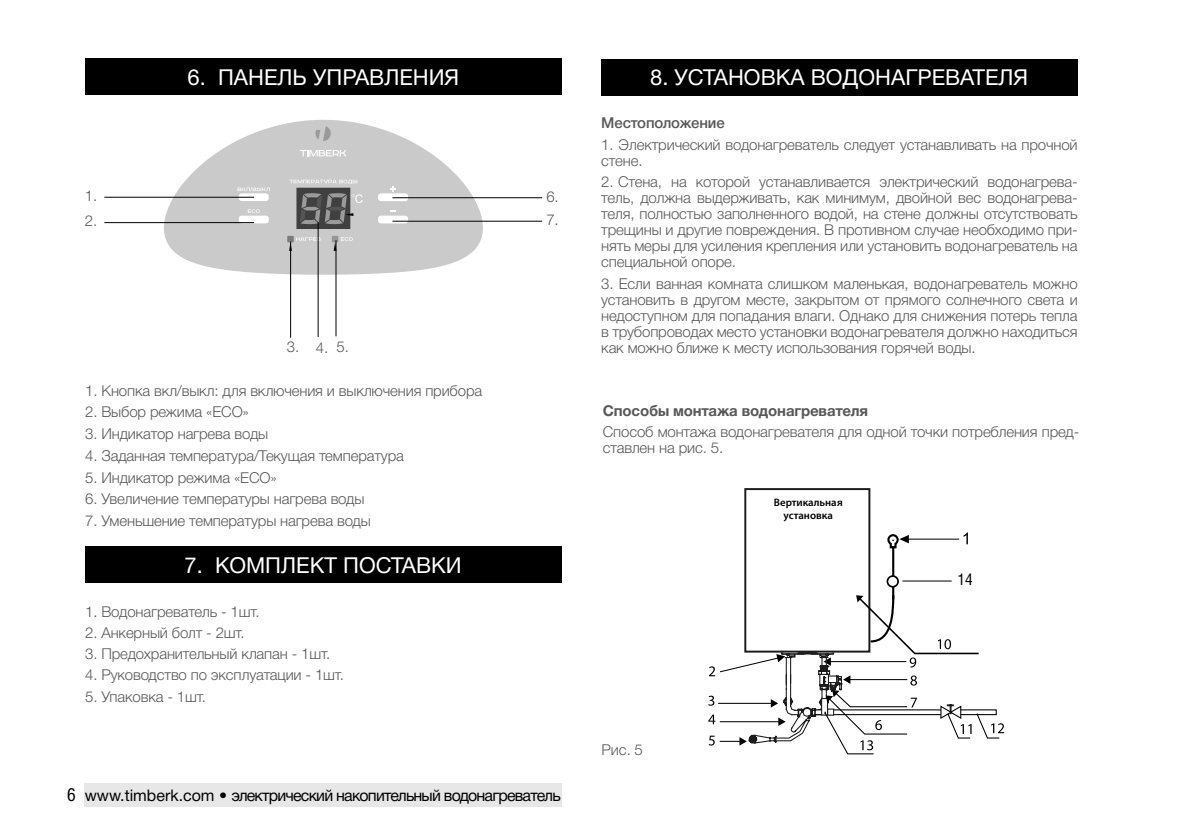
<style>
.page{position:relative;width:1191px;height:840px;background:#fff}
.page>*{position:absolute;margin:0;border:0;box-sizing:border-box;transform-origin:0 0}
.t1{font:22px "Helvetica Neue Cyr";color:#fff}
.t2{font:16px "Helvetica Neue Cyr";letter-spacing:-.05em;color:#000}
.t3{font:16px "Helios Cond C";color:#000}
.t4{font:300 15px/16px "Helvetica Neue Cyr";letter-spacing:-.01em;color:#585858}
.t5{font:700 15px "Helvetica Neue Cyr";letter-spacing:-.01em;color:#585858}
.t6{font:500 15px "Helvetica Neue Cyr";letter-spacing:-.01em;color:#585858}
.t7{font:600 10.8px/13px "Myriad Pro";color:#000;text-align:center}
.s1{font-family:"Helios Cond C";font-size:18px}
</style>
<div class="page">
<div style="left:84px;top:782px;width:477px;height:24px;background:#e7e7e7"></div>
<div style="left:85px;top:546px;width:476px;height:37px;background:#000"></div>
<div style="left:85px;top:58px;width:476px;height:37px;background:#000"></div>
<div style="left:601px;top:59px;width:476px;height:37px;background:#000"></div>
<svg style="left:164px;top:120px;width:319px;height:154px;fill:#cacaca"></svg>
<div style="left:239px;top:215px;width:30px;height:8px;background:#fff;border-radius:3px"></div>
<div style="left:239px;top:193px;width:30px;height:8px;background:#fff;border-radius:3px"></div>
<div style="left:378px;top:215px;width:30px;height:8px;background:#fff;border-radius:3px"></div>
<div style="left:378px;top:193px;width:30px;height:8px;background:#fff;border-radius:3px"></div>
<div style="left:287px;top:236px;width:7px;height:6px;background:#7b7b7b"></div>
<svg style="left:390px;top:186px;width:6px;height:5px"></svg>
<svg style="left:248px;top:209px;width:12px;height:4px"></svg>
<svg style="left:332px;top:236px;width:21px;height:15px"></svg>
<svg style="left:289px;top:237px;width:32px;height:14px"></svg>
<svg style="left:237px;top:187px;width:33px;height:4px"></svg>
<svg style="left:289px;top:179px;width:74px;height:50px"></svg>
<svg style="left:315px;top:126px;width:16px;height:15px"></svg>
<svg style="left:300px;top:150px;width:46px;height:6px"></svg>
<hr style="left:104px;top:197px;width:150px;height:1px;background:#000">
<hr style="left:392px;top:197px;width:150px;height:1px;background:#000">
<hr style="left:392px;top:221px;width:150px;height:1px;background:#000">
<hr style="left:104px;top:222px;width:150px;height:1px;background:#000">
<hr style="left:290px;top:241px;width:1px;height:96px;background:#000">
<hr style="left:318px;top:222px;width:1px;height:115px;background:#000">
<hr style="left:336px;top:240px;width:1px;height:96px;background:#000">
<div style="left:744px;top:488px;width:126px;height:164px;border:2px solid #1c1c1c"></div>
<svg style="left:708px;top:532px;width:296px;height:222px"></svg>
<hr style="left:902px;top:580px;width:49px;height:1px;background:#000">
<div style="left:887px;top:575px;width:11px;height:11px;background:#fff;border-radius:50%"></div>
<div style="left:886px;top:575px;width:13px;height:12px;border:2px solid #000;border-radius:50%"></div>
<h1 class="t1" style="left:187px;top:65px;width:273px">6. ПАНЕЛЬ УПРАВЛЕНИЯ</h1>
<h1 class="t1" style="left:650px;top:65px;width:379px">8. УСТАНОВКА ВОДОНАГРЕВАТЕЛЯ</h1>
<p class="t4" style="left:85px;top:188px;width:14px">1.</p>
<p class="t4" style="left:546px;top:188px;width:14px">6.</p>
<p class="t4" style="left:85px;top:213px;width:14px">2.</p>
<p class="t4" style="left:546px;top:212px;width:14px">7.</p>
<p class="t4" style="left:287px;top:338px;width:63px">3. 4. 5.</p>
<p class="t4" style="left:85px;top:382px;width:398px">1. Кнопка вкл/выкл: для включения и выключения прибора</p>
<p class="t4" style="left:85px;top:404px;width:165px">2. Выбор режима «ECO»</p>
<p class="t4" style="left:85px;top:425px;width:185px">3. Индикатор нагрева воды</p>
<p class="t4" style="left:85px;top:447px;width:320px">4. Заданная температура/Текущая температура</p>
<p class="t4" style="left:85px;top:469px;width:193px">5. Индикатор режима «ECO»</p>
<p class="t4" style="left:85px;top:490px;width:281px">6. Увеличение температуры нагрева воды</p>
<p class="t4" style="left:85px;top:512px;width:287px">7. Уменьшение температуры нагрева воды</p>
<h1 class="t1" style="left:184px;top:552px;width:279px">7. КОМПЛЕКТ ПОСТАВКИ</h1>
<p class="t4" style="left:85px;top:603px;width:176px">1. Водонагреватель - 1шт.</p>
<p class="t4" style="left:85px;top:624px;width:161px">2. Анкерный болт - 2шт.</p>
<p class="t4" style="left:85px;top:645px;width:246px">3. Предохранительный клапан - 1шт.</p>
<p class="t4" style="left:85px;top:666px;width:260px">4. Руководство по эксплуатации - 1шт.</p>
<p class="t4" style="left:85px;top:688px;width:122px">5. Упаковка - 1шт.</p>
<p class="t2" style="left:67px;top:786px;width:495px"><span class="s1">6</span> www.timberk.com • электрический накопительный водонагреватель</p>
<p class="t6" style="left:601px;top:114px;width:125px">Местоположение</p>
<p class="t4" style="left:601px;top:136px;width:478px">1. Электрический водонагреватель следует устанавливать на прочной стене.</p>
<p class="t4" style="left:601px;top:174px;width:478px;text-align:justify">2. Стена, на которой устанавливается электрический водонагрева&shy;тель, должна выдерживать, как минимум, двойной вес водонагрева&shy;теля, полностью заполненного водой, на стене должны отсутствовать трещины и другие повреждения. В противном случае необходимо при&shy;нять меры для усиления крепления или установить водонагреватель на специальной опоре.</p>
<p class="t4" style="left:601px;top:276px;width:478px;text-align:justify">3. Если ванная комната слишком маленькая, водонагреватель можно установить в другом месте, закрытом от прямого солнечного света и недоступном для попадания влаги. Однако для снижения потерь тепла в трубопроводах место установки водонагревателя должно находиться как можно ближе к месту использования горячей воды.</p>
<p class="t5" style="left:603px;top:402px;width:267px">Способы монтажа водонагревателя</p>
<p class="t4" style="left:603px;top:424px;width:478px">Способ монтажа водонагревателя для одной точки потребления пред&shy;ставлен на рис. 5.</p>
<p class="t4" style="left:601px;top:741px;width:43px">Рис. 5</p>
<p class="t7" style="left:774px;top:495px;width:70px">Вертикальная установка</p>
<p class="t3" style="left:957px;top:569px;width:17px">14</p>
</div>
